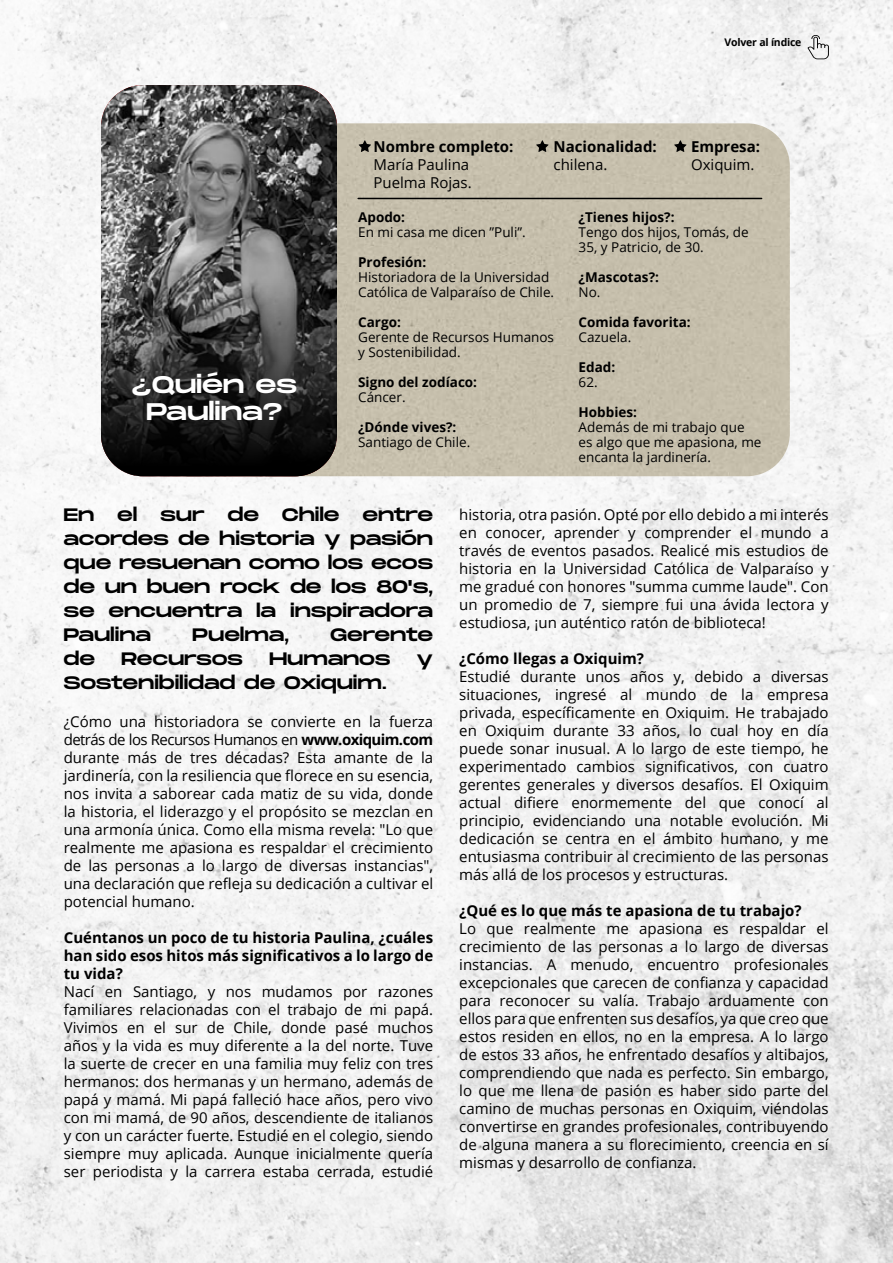
<style>
.page{position:relative;width:893px;height:1263px;background:#fff}
.page>*{position:absolute;margin:0;border:0;box-sizing:border-box;transform-origin:0 0}
.t1{font:24px/27px "Monument Extended";letter-spacing:-.01em;color:#fff;text-align:center}
.t2{font:18px/24px "Monument Extended";letter-spacing:-.01em;color:#000;text-align:justify}
.t3{font:15px/18px "Open Sans";color:#000;text-align:justify}
.t4{font:700 15px/18px "Open Sans";color:#000;text-align:justify}
.t5{font:13.5px/15px "Open Sans";color:#000}
.t6{font:700 13.5px "Open Sans";color:#000}
.t7{font:700 10.5px "Open Sans";letter-spacing:-.02em;color:#000}
.s1{font-weight:700}
</style>
<div class="page">
<img style="left:0;top:0;width:893px;height:1263px">
<div style="left:337px;top:123px;width:453px;height:353px;background:#c6bfac"></div>
<svg style="left:101px;top:85px;width:236px;height:391px;background:#4a4a4a"></svg>
<svg style="left:359px;top:140px;width:12px;height:12px"></svg>
<svg style="left:536px;top:140px;width:13px;height:12px"></svg>
<svg style="left:674px;top:140px;width:13px;height:12px"></svg>
<hr style="left:358px;top:198px;width:404px;height:1px;background:#000">
<svg style="left:807px;top:35px;width:22px;height:24px"></svg>
<h1 class="t1" style="left:132px;top:371px;width:167px">¿Quién es<br>Paulina?</h1>
<p class="t7" style="left:725px;top:35px;width:78px">Volver al índice</p>
<p class="t4" style="left:374px;top:137px;width:142px">Nombre completo:</p>
<p class="t3" style="left:374px;top:155px;width:100px">María Paulina<br>Puelma Rojas.</p>
<p class="t6" style="left:358px;top:207px;width:48px">Apodo:</p>
<p class="t5" style="left:358px;top:224px;width:169px">En mi casa me dicen ”Puli”.</p>
<p class="t6" style="left:358px;top:252px;width:70px">Profesión:</p>
<p class="t5" style="left:358px;top:269px;width:198px">Historiadora de la Universidad<br>Católica de Valparaíso de Chile.</p>
<p class="t6" style="left:358px;top:312px;width:44px">Cargo:</p>
<p class="t5" style="left:358px;top:329px;width:197px">Gerente de Recursos Humanos y Sostenibilidad.</p>
<p class="t6" style="left:358px;top:372px;width:120px">Signo del zodíaco:</p>
<p class="t5" style="left:358px;top:389px;width:49px">Cáncer.</p>
<p class="t6" style="left:358px;top:417px;width:100px">¿Dónde vives?:</p>
<p class="t5" style="left:358px;top:434px;width:114px">Santiago de Chile.</p>
<p class="t4" style="left:554px;top:137px;width:105px">Nacionalidad:</p>
<p class="t3" style="left:554px;top:155px;width:55px">chilena.</p>
<p class="t4" style="left:691px;top:137px;width:71px">Empresa:</p>
<p class="t3" style="left:691px;top:155px;width:65px">Oxiquim.</p>
<p class="t6" style="left:579px;top:207px;width:97px">¿Tienes hijos?:</p>
<p class="t5" style="left:579px;top:224px;width:172px">Tengo dos hijos, Tomás, de<br>35, y Patricio, de 30.</p>
<p class="t6" style="left:579px;top:267px;width:82px">¿Mascotas?:</p>
<p class="t5" style="left:579px;top:284px;width:23px">No.</p>
<p class="t6" style="left:579px;top:312px;width:114px">Comida favorita:</p>
<p class="t5" style="left:579px;top:329px;width:54px">Cazuela.</p>
<p class="t6" style="left:579px;top:357px;width:38px">Edad:</p>
<p class="t5" style="left:579px;top:374px;width:21px">62.</p>
<p class="t6" style="left:579px;top:402px;width:60px">Hobbies:</p>
<p class="t5" style="left:579px;top:419px;width:184px">Además de mi trabajo que es algo que me apasiona, me encanta la jardinería.</p>
<p class="t2" style="left:64px;top:503px;width:32px">En</p>
<p class="t2" style="left:117px;top:503px;width:22px">el</p>
<p class="t2" style="left:160px;top:503px;width:46px">sur</p>
<p class="t2" style="left:227px;top:503px;width:33px">de</p>
<p class="t2" style="left:282px;top:503px;width:59px">Chile</p>
<p class="t2" style="left:64px;top:503px;width:371px;text-indent:299px">entre acordes de historia y pasión que resuenan como los ecos de un buen rock de los 80's, se encuentra la inspiradora Paulina</p>
<p class="t2" style="left:192px;top:623px;width:98px">Puelma,</p>
<p class="t2" style="left:330px;top:623px;width:104px">Gerente</p>
<p class="t2" style="left:64px;top:646px;width:33px">de</p>
<p class="t2" style="left:121px;top:646px;width:123px">Recursos</p>
<p class="t2" style="left:269px;top:646px;width:123px">Humanos</p>
<p class="t2" style="left:416px;top:646px;width:18px">y</p>
<p class="t2" style="left:64px;top:670px;width:325px">Sostenibilidad de Oxiquim.</p>
<p class="t3" style="left:64px;top:712px;width:371px">¿Cómo una historiadora se convierte en la fuerza detrás de los Recursos Humanos en <span class="s1">www.oxiquim.com </span>durante más de tres décadas? Esta amante de la jardinería, con la resiliencia que florece en su esencia, nos invita a saborear cada matiz de su vida, donde la historia, el liderazgo y el propósito se mezclan en una armonía única. Como ella misma revela: "Lo que realmente me apasiona es respaldar el crecimiento de las personas a lo largo de diversas instancias", una declaración que refleja su dedicación a cultivar el potencial humano.</p>
<p class="t4" style="left:64px;top:928px;width:371px">Cuéntanos un poco de tu historia Paulina, ¿cuáles han sido esos hitos más significativos a lo largo de tu vida?</p>
<p class="t3" style="left:64px;top:982px;width:371px">Nací en Santiago, y nos mudamos por razones familiares relacionadas con el trabajo de mi papá.<br>Vivimos en el sur de Chile, donde pasé muchos años y la vida es muy diferente a la del norte. Tuve la suerte de crecer en una familia muy feliz con tres hermanos: dos hermanas y un hermano, además de papá y mamá. Mi papá falleció hace años, pero vivo con mi mamá, de 90 años, descendiente de italianos y con un carácter fuerte. Estudié en el colegio, siendo siempre muy aplicada. Aunque inicialmente quería ser periodista y la carrera estaba cerrada, estudié</p>
<p class="t3" style="left:459px;top:505px;width:371px">historia, otra pasión. Opté por ello debido a mi interés en conocer, aprender y comprender el mundo a través de eventos pasados. Realicé mis estudios de historia en la Universidad Católica de Valparaíso y me gradué con honores "summa cumme laude". Con un promedio de 7, siempre fui una ávida lectora y estudiosa, ¡un auténtico ratón de biblioteca!</p>
<p class="t4" style="left:459px;top:649px;width:186px">¿Cómo llegas a Oxiquim?</p>
<p class="t3" style="left:459px;top:667px;width:371px">Estudié durante unos años y, debido a diversas situaciones, ingresé al mundo de la empresa privada, específicamente en Oxiquim. He trabajado en Oxiquim durante 33 años, lo cual hoy en día puede sonar inusual. A lo largo de este tiempo, he experimentado cambios significativos, con cuatro gerentes generales y diversos desafíos. El Oxiquim actual difiere enormemente del que conocí al principio, evidenciando una notable evolución. Mi dedicación se centra en el ámbito humano, y me entusiasma contribuir al crecimiento de las personas más allá de los procesos y estructuras.</p>
<p class="t4" style="left:459px;top:901px;width:344px">¿Qué es lo que más te apasiona de tu trabajo?</p>
<p class="t3" style="left:459px;top:919px;width:371px">Lo que realmente me apasiona es respaldar el crecimiento de las personas a lo largo de diversas instancias. A menudo, encuentro profesionales excepcionales que carecen de confianza y capacidad para reconocer su valía. Trabajo arduamente con ellos para que enfrenten sus desafíos, ya que creo que estos residen en ellos, no en la empresa. A lo largo de estos 33 años, he enfrentado desafíos y altibajos, comprendiendo que nada es perfecto. Sin embargo, lo que me llena de pasión es haber sido parte del camino de muchas personas en Oxiquim, viéndolas convertirse en grandes profesionales, contribuyendo de alguna manera a su florecimiento, creencia en sí mismas y desarrollo de confianza.</p>
</div>
